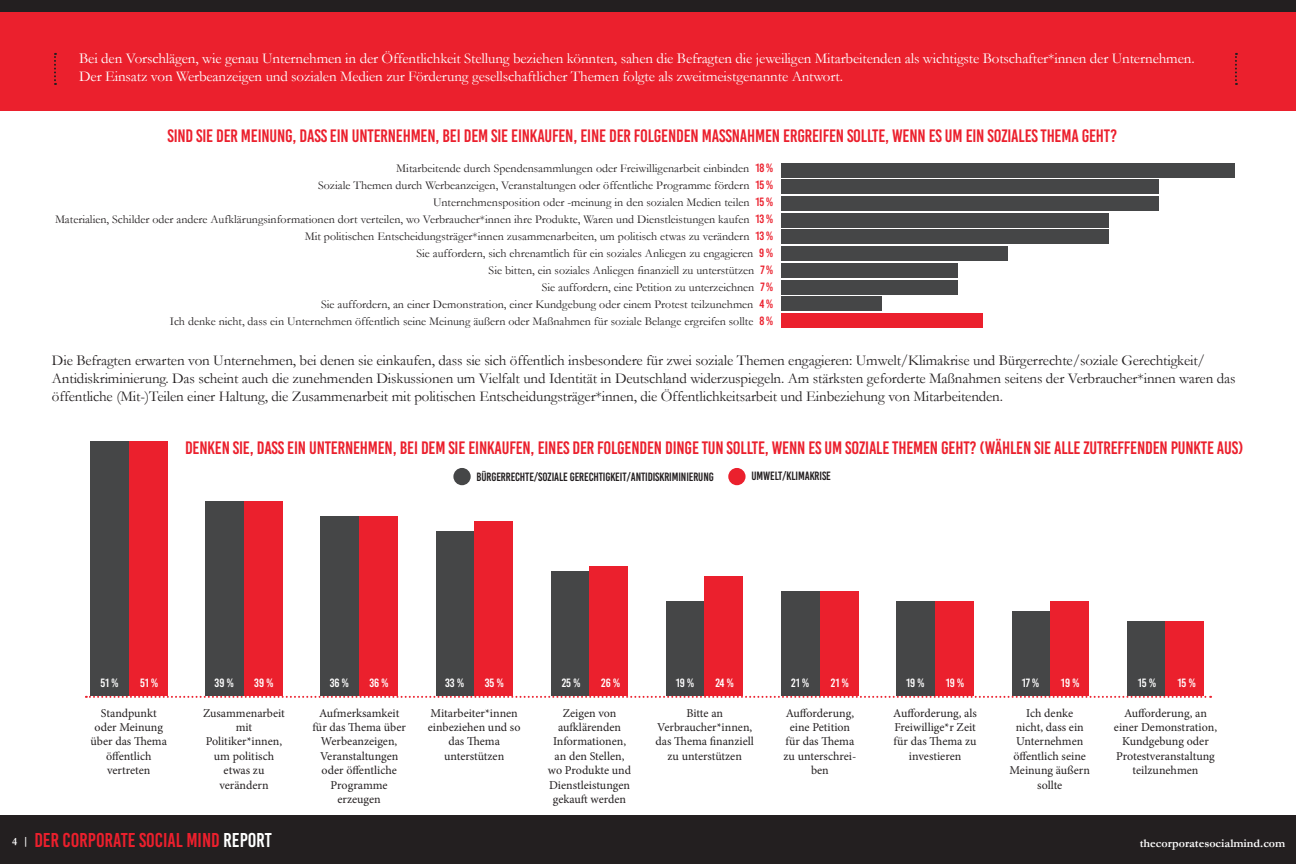
<style>
.page{position:relative;width:1296px;height:864px;background:#fff}
.page>*{position:absolute;margin:0;border:0;box-sizing:border-box;transform-origin:0 0}
.t1{font:20px "Bebas Kai";color:#eb202d}
.t2{font:18px "Bebas Kai";letter-spacing:-.01em;color:#eb202d}
.t3{font:15px/18px "Garamond";letter-spacing:-.01em;color:#231f20}
.t4{font:15px/18px "Garamond";letter-spacing:-.01em;color:#fff}
.t5{font:12px "Garamond";color:#231f20}
.t6{font:12px/14.4px "Minion Pro";color:#231f20;text-align:center}
.t7{font:12px "Bebas Kai";letter-spacing:-.01em;color:#231f20}
.t8{font:12px "Bebas Kai";color:#fff}
.t9{font:700 12px "Garamond";color:#fff}
.s1{font-family:"Bebas Kai";color:#eb202d}
.s2{font-family:"Garamond";font-weight:700;font-size:11px;color:#fff}
.s3{color:#fff}
</style>
<div class="page">
<div style="left:0;top:11px;width:1296px;height:100px;background:#eb202d"></div>
<svg style="left:54px;top:53px;width:2px;height:32px"></svg>
<svg style="left:1235px;top:53px;width:2px;height:32px"></svg>
<div style="left:782px;top:163px;width:453px;height:14px;background:#454647"></div>
<div style="left:90px;top:441px;width:39px;height:255px;background:#454647"></div>
<div style="left:666px;top:601px;width:39px;height:95px;background:#454647"></div>
<div style="left:206px;top:501px;width:38px;height:195px;background:#454647"></div>
<div style="left:782px;top:591px;width:38px;height:105px;background:#454647"></div>
<div style="left:321px;top:516px;width:38px;height:180px;background:#454647"></div>
<div style="left:897px;top:601px;width:38px;height:95px;background:#454647"></div>
<div style="left:436px;top:531px;width:38px;height:165px;background:#454647"></div>
<div style="left:1012px;top:611px;width:38px;height:85px;background:#454647"></div>
<div style="left:551px;top:571px;width:39px;height:125px;background:#454647"></div>
<div style="left:1127px;top:621px;width:39px;height:75px;background:#454647"></div>
<div style="left:129px;top:441px;width:38px;height:255px;background:#eb202d"></div>
<div style="left:705px;top:576px;width:38px;height:120px;background:#eb202d"></div>
<div style="left:244px;top:501px;width:38px;height:195px;background:#eb202d"></div>
<div style="left:820px;top:591px;width:38px;height:105px;background:#eb202d"></div>
<div style="left:359px;top:516px;width:39px;height:180px;background:#eb202d"></div>
<div style="left:935px;top:601px;width:39px;height:95px;background:#eb202d"></div>
<div style="left:474px;top:521px;width:39px;height:175px;background:#eb202d"></div>
<div style="left:1050px;top:601px;width:39px;height:95px;background:#eb202d"></div>
<div style="left:590px;top:566px;width:38px;height:130px;background:#eb202d"></div>
<div style="left:1166px;top:621px;width:38px;height:75px;background:#eb202d"></div>
<div style="left:782px;top:263px;width:176px;height:14px;background:#454647"></div>
<div style="left:782px;top:180px;width:377px;height:14px;background:#454647"></div>
<div style="left:782px;top:280px;width:176px;height:14px;background:#454647"></div>
<div style="left:782px;top:196px;width:377px;height:15px;background:#454647"></div>
<div style="left:782px;top:297px;width:100px;height:14px;background:#454647"></div>
<div style="left:782px;top:213px;width:327px;height:14px;background:#454647"></div>
<div style="left:782px;top:314px;width:201px;height:14px;background:#eb202d"></div>
<div style="left:782px;top:230px;width:327px;height:14px;background:#454647"></div>
<div style="left:782px;top:247px;width:226px;height:14px;background:#454647"></div>
<div style="left:453px;top:468px;width:18px;height:17px;background:#454647;border-radius:50%"></div>
<div style="left:728px;top:468px;width:18px;height:17px;background:#eb202d;border-radius:50%"></div>
<svg style="left:86px;top:696px;width:1125px;height:2px"></svg>
<div style="left:0;top:816px;width:1296px;height:48px;background:#231f20"></div>
<div style="left:0;top:0;width:1296px;height:11px;background:#231f20"></div>
<p class="t4" style="left:79px;top:49px;width:1117px">Bei den Vorschlägen, wie genau Unternehmen in der Öffentlichkeit Stellung beziehen könnten, sahen die Befragten die jeweiligen Mitarbeitenden als wichtigste Botschafter*innen der Unternehmen.<br>Der Einsatz von Werbeanzeigen und sozialen Medien zur Förderung gesellschaftlicher Themen folgte als zweitmeistgenannte Antwort.</p>
<p class="t2" style="left:167px;top:126px;width:951px">SIND SIE DER MEINUNG, DASS EIN UNTERNEHMEN, BEI DEM SIE EINKAUFEN, EINE DER FOLGENDEN MAßNAHMEN ERGREIFEN SOLLTE, WENN ES UM EIN SOZIALES THEMA GEHT?</p>
<p class="t5" style="left:396px;top:161px;width:378px">Mitarbeitende durch Spendensammlungen oder Freiwilligenarbeit einbinden <span class="s1">18 %</span></p>
<p class="t5" style="left:318px;top:178px;width:457px">Soziale Themen durch Werbeanzeigen, Veranstaltungen oder öffentliche Programme fördern <span class="s1">15 %</span></p>
<p class="t5" style="left:433px;top:195px;width:342px">Unternehmensposition oder -meinung in den sozialen Medien teilen <span class="s1">15 %</span></p>
<p class="t5" style="left:55px;top:212px;width:720px">Materialien, Schilder oder andere Aufklärungsinformationen dort verteilen, wo Verbraucher*innen ihre Produkte, Waren und Dienstleistungen kaufen <span class="s1">13 %</span></p>
<p class="t5" style="left:305px;top:229px;width:470px">Mit politischen Entscheidungsträger*innen zusammenarbeiten, um politisch etwas zu verändern <span class="s1">13 %</span></p>
<p class="t5" style="left:416px;top:246px;width:358px">Sie auffordern, sich ehrenamtlich für ein soziales Anliegen zu engagieren <span class="s1">9 %</span></p>
<p class="t5" style="left:489px;top:263px;width:286px">Sie bitten, ein soziales Anliegen finanziell zu unterstützen <span class="s1">7 %</span></p>
<p class="t5" style="left:542px;top:280px;width:233px">Sie auffordern, eine Petition zu unterzeichnen <span class="s1">7 %</span></p>
<p class="t5" style="left:321px;top:297px;width:454px">Sie auffordern, an einer Demonstration, einer Kundgebung oder einem Protest teilzunehmen <span class="s1">4 %</span></p>
<p class="t5" style="left:170px;top:314px;width:605px">Ich denke nicht, dass ein Unternehmen öffentlich seine Meinung äußern oder Maßnahmen für soziale Belange ergreifen sollte <span class="s1">8 %</span></p>
<p class="t3" style="left:52px;top:351px;width:1185px">Die Befragten erwarten von Unternehmen, bei denen sie einkaufen, dass sie sich öffentlich insbesondere für zwei soziale Themen engagieren: Umwelt/Klimakrise und Bürgerrechte/soziale Gerechtigkeit/<br>Antidiskriminierung. Das scheint auch die zunehmenden Diskussionen um Vielfalt und Identität in Deutschland widerzuspiegeln. Am stärksten geforderte Maßnahmen seitens der Verbraucher*innen waren das öffentliche (Mit-)Teilen einer Haltung, die Zusammenarbeit mit politischen Entscheidungsträger*innen, die Öffentlichkeitsarbeit und Einbeziehung von Mitarbeitenden.</p>
<p class="t2" style="left:185px;top:439px;width:1060px">DENKEN SIE, DASS EIN UNTERNEHMEN, BEI DEM SIE EINKAUFEN, EINES DER FOLGENDEN DINGE TUN SOLLTE, WENN ES UM SOZIALE THEMEN GEHT? (WÄHLEN SIE ALLE ZUTREFFENDEN PUNKTE AUS)</p>
<p class="t7" style="left:477px;top:470px;width:239px">BÜRGERRECHTE/SOZIALE GERECHTIGKEIT/ANTIDISKRIMINIERUNG</p>
<p class="t7" style="left:751px;top:470px;width:81px">UMWELT/KLIMAKRISE</p>
<p class="t8" style="left:101px;top:677px;width:19px">51 %</p>
<p class="t8" style="left:140px;top:677px;width:19px">51 %</p>
<p class="t8" style="left:215px;top:677px;width:21px">39 %</p>
<p class="t8" style="left:254px;top:677px;width:21px">39 %</p>
<p class="t8" style="left:330px;top:677px;width:21px">36 %</p>
<p class="t8" style="left:369px;top:677px;width:21px">36 %</p>
<p class="t8" style="left:445px;top:677px;width:20px">33 %</p>
<p class="t8" style="left:485px;top:677px;width:20px">35 %</p>
<p class="t8" style="left:562px;top:677px;width:20px">25 %</p>
<p class="t8" style="left:601px;top:677px;width:20px">26 %</p>
<p class="t8" style="left:676px;top:677px;width:20px">19 %</p>
<p class="t8" style="left:715px;top:677px;width:20px">24 %</p>
<p class="t8" style="left:791px;top:677px;width:19px">21 %</p>
<p class="t8" style="left:831px;top:677px;width:19px">21 %</p>
<p class="t8" style="left:906px;top:677px;width:20px">19 %</p>
<p class="t8" style="left:946px;top:677px;width:20px">19 %</p>
<p class="t8" style="left:1022px;top:677px;width:19px">17 %</p>
<p class="t8" style="left:1061px;top:677px;width:20px">19 %</p>
<p class="t8" style="left:1138px;top:677px;width:20px">15 %</p>
<p class="t8" style="left:1178px;top:677px;width:20px">15 %</p>
<p class="t6" style="left:91px;top:706px;width:78px">Standpunkt oder Meinung über das Thema öffentlich</p>
<p class="t6" style="left:107px;top:763px;width:45px">vertreten</p>
<p class="t6" style="left:203px;top:706px;width:83px">Zusammenarbeit mit</p>
<p class="t6" style="left:206px;top:734px;width:78px">Politiker*innen, um politisch</p>
<p class="t6" style="left:224px;top:763px;width:42px">etwas zu</p>
<p class="t6" style="left:219px;top:778px;width:51px">verändern</p>
<p class="t6" style="left:312px;top:706px;width:95px">Aufmerksamkeit für das Thema über<br>Werbeanzeigen,<br>Veranstaltungen oder öffentliche<br>Programme</p>
<p class="t6" style="left:338px;top:792px;width:45px">erzeugen</p>
<p class="t6" style="left:428px;top:706px;width:94px">Mitarbeiter*innen einbeziehen und so das Thema</p>
<p class="t6" style="left:444px;top:749px;width:62px">unterstützen</p>
<p class="t6" style="left:548px;top:706px;width:85px">Zeigen von aufklärenden<br>Informationen, an den Stellen, wo Produkte und<br>Dienstleistungen gekauft werden</p>
<p class="t6" style="left:686px;top:706px;width:38px">Bitte an</p>
<p class="t6" style="left:656px;top:720px;width:100px">Verbraucher*innen, das Thema finanziell zu unterstützen</p>
<p class="t6" style="left:784px;top:706px;width:74px">Aufforderung, eine Petition für das Thema zu unterschrei&shy;ben</p>
<p class="t6" style="left:893px;top:706px;width:85px">Aufforderung, als<br>Freiwillige*r Zeit für das Thema zu investieren</p>
<p class="t6" style="left:1010px;top:706px;width:82px">Ich denke<br>nicht, dass ein<br>Unternehmen öffentlich seine<br>Meinung äußern sollte</p>
<p class="t6" style="left:1114px;top:706px;width:105px">Aufforderung, an einer Demonstration,<br>Kundgebung oder<br>Protestveranstaltung teilzunehmen</p>
<h1 class="t1" style="left:12px;top:829px;width:261px"><span class="s2">4 |</span> DER CORPORATE SOCIAL MIND <span class="s3">REPORT</span></h1>
<p class="t9" style="left:1140px;top:836px;width:147px">thecorporatesocialmind.com</p>
</div>
